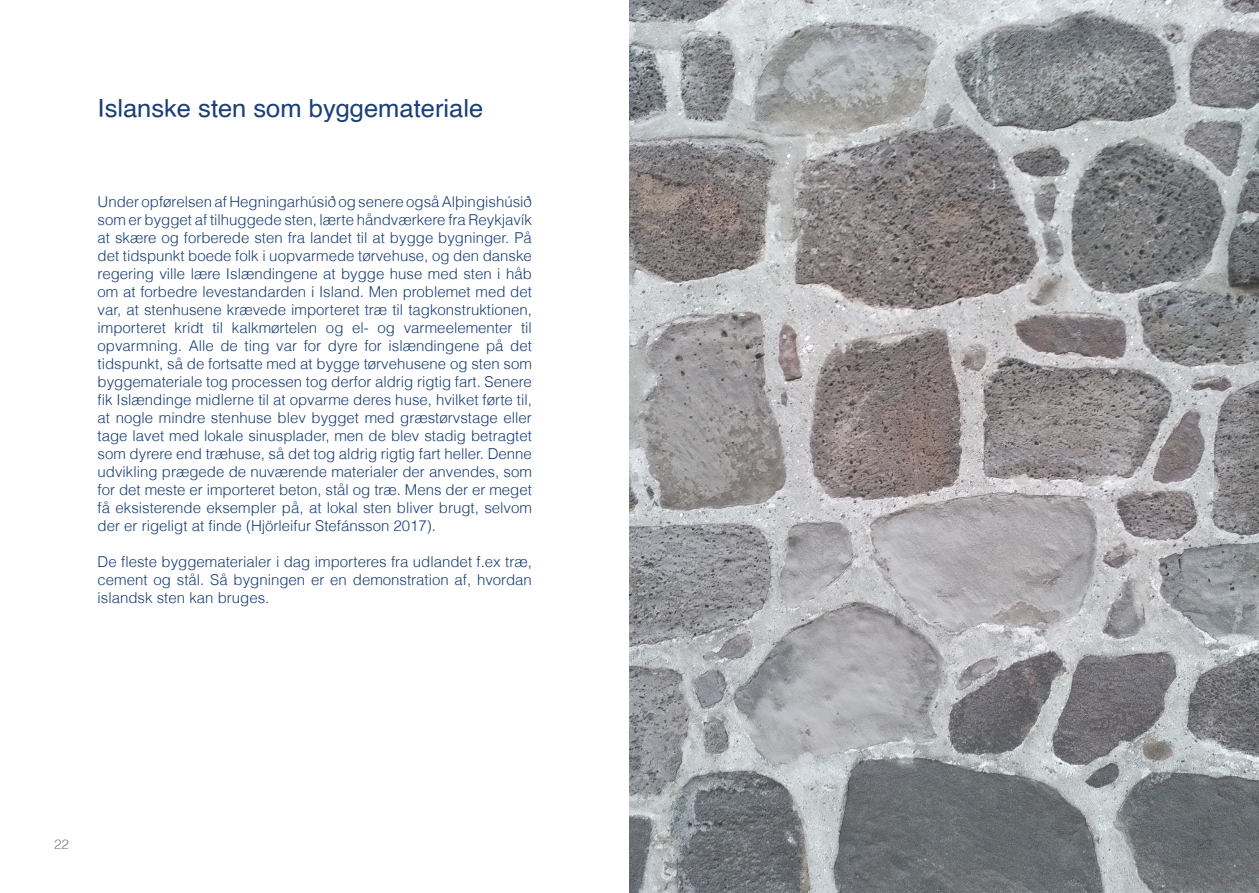
<style>
.page{position:relative;width:1259px;height:893px;background:#fff}
.page>*{position:absolute;margin:0;border:0;box-sizing:border-box;transform-origin:0 0}
.t1{font:25.05px "Helvetica";color:#193f77}
.t2{font:300 15px/18px "Helvetica";color:#193f77;text-align:justify}
.t3{font:300 13.5px "Helvetica";color:#7f8080}
</style>
<div class="page">
<img style="left:629px;top:0;width:630px;height:893px">
<p class="t1" style="left:98px;top:89px;width:387px">Islanske sten som byggemateriale</p>
<p class="t2" style="left:98px;top:192px;width:436px">Under opførelsen af Hegningarhúsið og senere også Alþingishúsið som er bygget af tilhuggede sten, lærte håndværkere fra Reykjavík at skære og forberede sten fra landet til at bygge bygninger. På det tidspunkt boede folk i uopvarmede tørvehuse, og den danske regering ville lære Islændingene at bygge huse med sten i håb om at forbedre levestandarden i Island. Men problemet med det var, at stenhusene krævede importeret træ til tagkonstruktionen, importeret kridt til kalkmørtelen og el- og varmeelementer til opvarmning. Alle de ting var for dyre for islændingene på det tidspunkt, så de fortsatte med at bygge tørvehusene og sten som byggemateriale tog processen tog derfor aldrig rigtig fart. Senere fik Islændinge midlerne til at opvarme deres huse, hvilket førte til, at nogle mindre stenhuse blev bygget med græstørvstage eller tage lavet med lokale sinusplader, men de blev stadig betragtet som dyrere end træhuse, så det tog aldrig rigtig fart heller. Denne udvikling prægede de nuværende materialer der anvendes, som for det meste er importeret beton, stål og træ. Mens der er meget få eksisterende eksempler på, at lokal sten bliver brugt, selvom der er rigeligt at finde (Hjörleifur Stefánsson 2017).</p>
<p class="t2" style="left:98px;top:552px;width:436px">De fleste byggematerialer i dag importeres fra udlandet f.ex træ, cement og stål. Så bygningen er en demonstration af, hvordan islandsk sten kan bruges.</p>
<p class="t3" style="left:54px;top:836px;width:17px">22</p>
</div>
